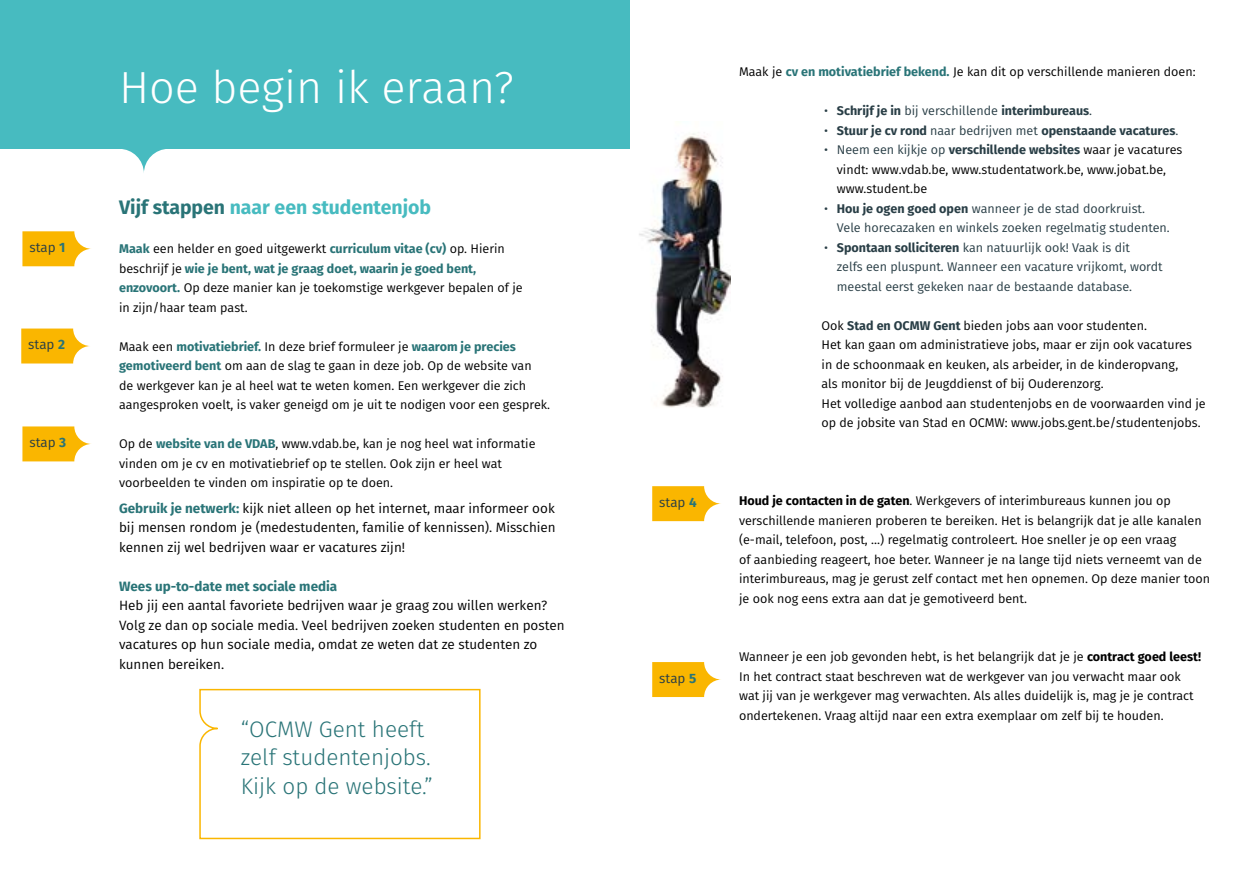
<style>
.page{position:relative;width:1259px;height:893px;background:#fff}
.page>*{position:absolute;margin:0;border:0;box-sizing:border-box;transform-origin:0 0}
.t1{font:300 45px "Fira Sans";color:#fff}
.t2{font:300 22.5px/28.5px "Fira Sans";color:#297477}
.t3{font:700 19.5px "Fira Sans";color:#47bbc0}
.t4{font:13.5px/19.5px "Fira Sans";color:#000;text-align:justify}
.t5{font:700 13.5px "Fira Sans";color:#297477}
.t6{font:13.5px "Fira Sans";color:#293e46}
.t7{font:12.6px/19.5px "Fira Sans";color:#000}
.t8{font:12.6px/19.5px "Fira Sans";color:#293e46}
.t9{font:700 12.6px "Fira Sans";color:#293e46}
.s1{font-weight:700;color:#297477}
.s2{color:#297477}
.s3{font-weight:400}
.s4{color:#293e46}
.s5{font-weight:700;color:#293e46}
.s6{font-weight:700}
</style>
<div class="page">
<img style="left:629px;top:122px;width:101px;height:286px">
<svg style="left:22px;top:231px;width:69px;height:35px"></svg>
<svg style="left:652px;top:486px;width:69px;height:35px"></svg>
<svg style="left:652px;top:662px;width:69px;height:35px"></svg>
<svg style="left:21px;top:329px;width:69px;height:34px"></svg>
<svg style="left:22px;top:426px;width:69px;height:35px"></svg>
<div style="left:0;top:0;width:629px;height:149px;background:#47bbc0"></div>
<svg style="left:199px;top:688px;width:282px;height:152px"></svg>
<svg style="left:122px;top:149px;width:44px;height:24px"></svg>
<p class="t6" style="left:29px;top:237px;width:38px">stap <span class="s1">1</span></p>
<p class="t6" style="left:28px;top:334px;width:38px">stap <span class="s1">2</span></p>
<p class="t6" style="left:29px;top:432px;width:38px">stap <span class="s1">3</span></p>
<h1 class="t1" style="left:119px;top:55px;width:396px">Hoe begin ik eraan?</h1>
<h3 class="t3" style="left:119px;top:191px;width:313px"><span class="s2">Vijf stappen</span> naar een studentenjob</h3>
<p class="t7" style="left:119px;top:239px;width:405px"><span class="s1">Maak</span> een helder en goed uitgewerkt <span class="s1">curriculum vitae (cv)</span> op. Hierin beschrijf je <span class="s1">wie je bent, wat je graag doet, waarin je goed bent, enzovoort.</span> Op deze manier kan je toekomstige werkgever bepalen of je in zijn/haar team past.</p>
<p class="t7" style="left:119px;top:336px;width:432px">Maak een <span class="s1">motivatiebrief.</span> In deze brief formuleer je <span class="s1">waarom je precies gemotiveerd bent</span> om aan de slag te gaan in deze job. Op de website van<br>de werkgever kan je al heel wat te weten komen. Een werkgever die zich aangesproken voelt, is vaker geneigd om je uit te nodigen voor een gesprek.</p>
<p class="t7" style="left:119px;top:434px;width:418px">Op de <span class="s1">website van de VDAB</span>, www.vdab.be, kan je nog heel wat informatie vinden om je cv en motivatiebrief op te stellen. Ook zijn er heel wat voorbeelden te vinden om inspiratie op te doen.</p>
<p class="t4" style="left:119px;top:498px;width:438px"><span class="s1">Gebruik je netwerk:</span> kijk niet alleen op het internet, maar informeer ook bij mensen rondom je (medestudenten, familie of kennissen). Misschien kennen zij wel bedrijven waar er vacatures zijn!</p>
<p class="t5" style="left:119px;top:575px;width:220px">Wees up-to-date met sociale media</p>
<p class="t4" style="left:119px;top:595px;width:447px;text-align:left">Heb jij een aantal favoriete bedrijven waar je graag zou willen werken?<br>Volg ze dan op sociale media. Veel bedrijven zoeken studenten en posten vacatures op hun sociale media, omdat ze weten dat ze studenten zo kunnen bereiken.</p>
<h2 class="t2" style="left:241px;top:714px;width:193px">“OCMW Gent heeft zelf studentenjobs.<br>Kijk op de website.”</h2>
<p class="t6" style="left:659px;top:492px;width:39px">stap <span class="s1">4</span></p>
<p class="t6" style="left:659px;top:668px;width:39px">stap <span class="s1">5</span></p>
<p class="t7" style="left:739px;top:62px;width:458px">Maak je <span class="s1">cv en motivatiebrief bekend.</span> Je kan dit op verschillende manieren doen:</p>
<p class="t9" style="left:824px;top:100px;width:270px"><span class="s3">•</span> Schrijf je in <span class="s3">bij verschillende</span> interimbureaus<span class="s3">.</span></p>
<p class="t9" style="left:824px;top:120px;width:356px"><span class="s3">•</span> Stuur je cv rond <span class="s3">naar bedrijven met</span> openstaande vacatures<span class="s3">.</span></p>
<p class="t7" style="left:837px;top:140px;width:347px;text-indent:-13px"><span class="s4">• Neem een kijkje op</span> <span class="s5">verschillende websites</span> waar je vacatures vindt: www.vdab.be, www.studentatwork.be, www.jobat.be, www.student.be</p>
<p class="t8" style="left:837px;top:198px;width:334px;text-indent:-13px">• <span class="s6">Hou je ogen goed open</span> wanneer je de stad doorkruist.<br>Vele horecazaken en winkels zoeken regelmatig studenten.</p>
<p class="t8" style="left:837px;top:237px;width:327px;text-indent:-13px">• <span class="s6">Spontaan solliciteren</span> kan natuurlijk ook! Vaak is dit<br>zelfs een pluspunt. Wanneer een vacature vrijkomt, wordt meestal eerst gekeken naar de bestaande database.</p>
<p class="t7" style="left:821px;top:315px;width:386px">Ook <span class="s5">Stad en OCMW Gent</span> bieden jobs aan voor studenten.<br>Het kan gaan om administratieve jobs, maar er zijn ook vacatures in de schoonmaak en keuken, als arbeider, in de kinderopvang,<br>als monitor bij de Jeugddienst of bij Ouderenzorg.<br>Het volledige aanbod aan studentenjobs en de voorwaarden vind je op de jobsite van Stad en OCMW: www.jobs.gent.be/studentenjobs.</p>
<p class="t7" style="left:739px;top:491px;width:472px"><span class="s6">Houd je contacten in de gaten</span>. Werkgevers of interimbureaus kunnen jou op verschillende manieren proberen te bereiken. Het is belangrijk dat je alle kanalen (e-mail, telefoon, post, …) regelmatig controleert. Hoe sneller je op een vraag<br>of aanbieding reageert, hoe beter. Wanneer je na lange tijd niets verneemt van de interimbureaus, mag je gerust zelf contact met hen opnemen. Op deze manier toon je ook nog eens extra aan dat je gemotiveerd bent.</p>
<p class="t7" style="left:739px;top:647px;width:464px">Wanneer je een job gevonden hebt, is het belangrijk dat je je <span class="s6">contract goed leest!<br></span>In het contract staat beschreven wat de werkgever van jou verwacht maar ook wat jij van je werkgever mag verwachten. Als alles duidelijk is, mag je je contract ondertekenen. Vraag altijd naar een extra exemplaar om zelf bij te houden.</p>
</div>
